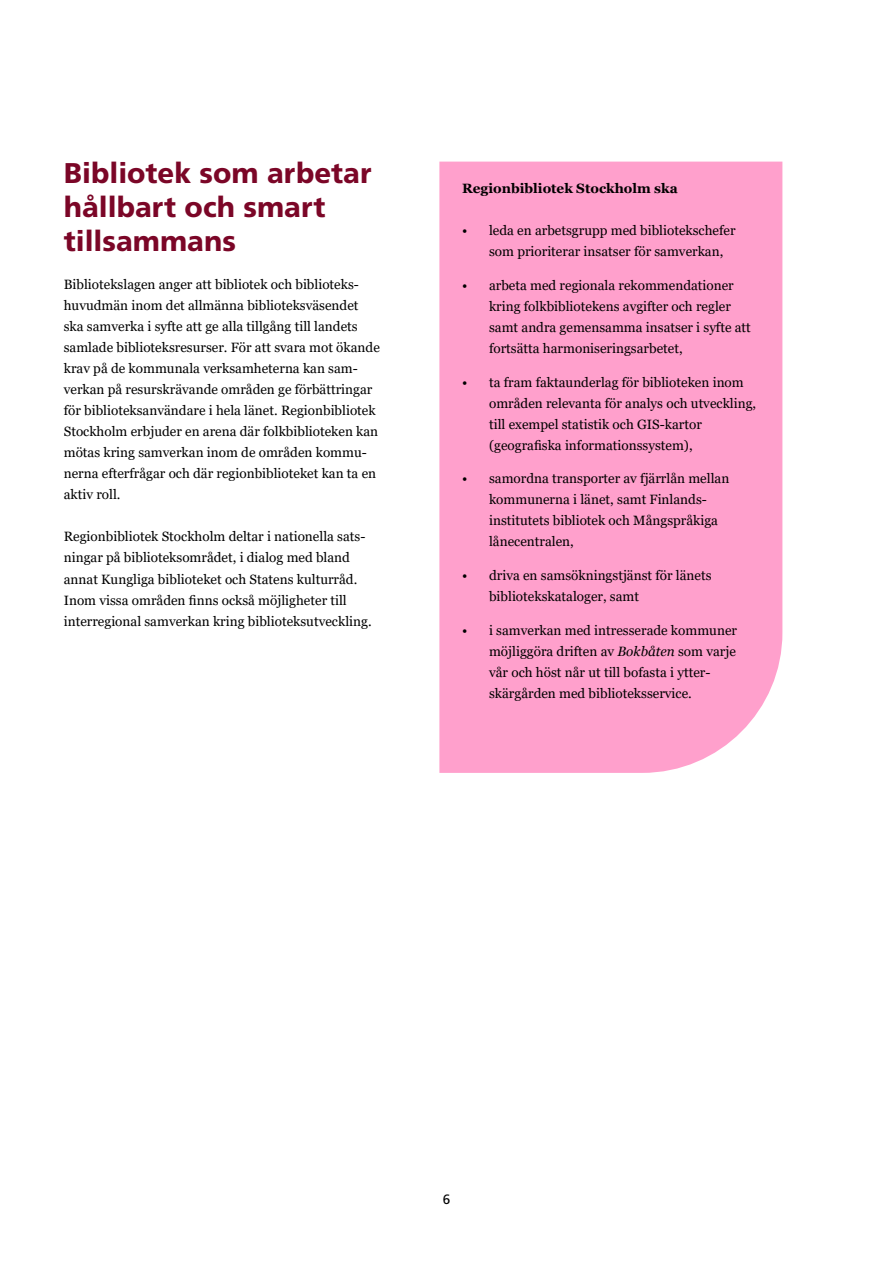
<style>
.page{position:relative;width:893px;height:1263px;background:#fff}
.page>*{position:absolute;margin:0;border:0;box-sizing:border-box;transform-origin:0 0}
.t1{font:800 28.5px/34.2px "Frutiger SLLOTF";color:#7b0627}
.t2{font:13.5px/21px "Georgia";color:#000}
.t3{font:700 13.5px "Georgia";color:#000}
.t4{font:13.5px "Frutiger SLLOTF";color:#000}
.s1{font-style:italic}
</style>
<div class="page">
<div style="left:439px;top:162px;width:343px;height:611px;background:#ffa0cc"></div>
<h1 class="t1" style="left:64px;top:156px;width:310px">Bibliotek som arbetar hållbart och smart tillsammans</h1>
<p class="t2" style="left:64px;top:274px;width:318px">Bibliotekslagen anger att bibliotek och biblioteks&shy;huvudmän inom det allmänna biblioteksväsendet ska samverka i syfte att ge alla tillgång till landets samlade biblioteksresurser. För att svara mot ökande krav på de kommunala verksamheterna kan sam&shy;verkan på resurskrävande områden ge förbättringar för biblioteksanvändare i hela länet. Regionbibliotek Stockholm erbjuder en arena där folkbiblioteken kan mötas kring samverkan inom de områden kommu&shy;nerna efterfrågar och där regionbiblioteket kan ta en aktiv roll.</p>
<p class="t2" style="left:64px;top:527px;width:309px">Regionbibliotek Stockholm deltar i nationella sats&shy;ningar på biblioteksområdet, i dialog med bland annat Kungliga biblioteket och Statens kulturråd.<br>Inom vissa områden finns också möjligheter till interregional samverkan kring biblioteksutveckling.</p>
<p class="t3" style="left:462px;top:180px;width:217px">Regionbibliotek Stockholm ska</p>
<p class="t2" style="left:489px;top:220px;width:248px;text-indent:-27px">• leda en arbetsgrupp med bibliotekschefer som prioriterar insatser för samverkan,</p>
<p class="t2" style="left:489px;top:275px;width:263px;text-indent:-27px">• arbeta med regionala rekommendationer kring folkbibliotekens avgifter och regler samt andra gemensamma insatser i syfte att fortsätta harmoniseringsarbetet,</p>
<p class="t2" style="left:489px;top:372px;width:269px;text-indent:-27px">• ta fram faktaunderlag för biblioteken inom områden relevanta för analys och utveckling, till exempel statistik och GIS-kartor (geografiska informationssystem),</p>
<p class="t2" style="left:489px;top:468px;width:242px;text-indent:-27px">• samordna transporter av fjärrlån mellan kommunerna i länet, samt Finlands&shy;institutets bibliotek och Mångspråkiga lånecentralen,</p>
<p class="t2" style="left:489px;top:565px;width:224px;text-indent:-27px">• driva en samsökningstjänst för länets bibliotekskataloger, samt</p>
<p class="t2" style="left:489px;top:620px;width:249px;text-indent:-27px">• i samverkan med intresserade kommuner möjliggöra driften av <span class="s1">Bokbåten</span> som varje vår och höst når ut till bofasta i ytter&shy;skärgården med biblioteksservice.</p>
<p class="t4" style="left:443px;top:1191px;width:9px">6</p>
</div>
